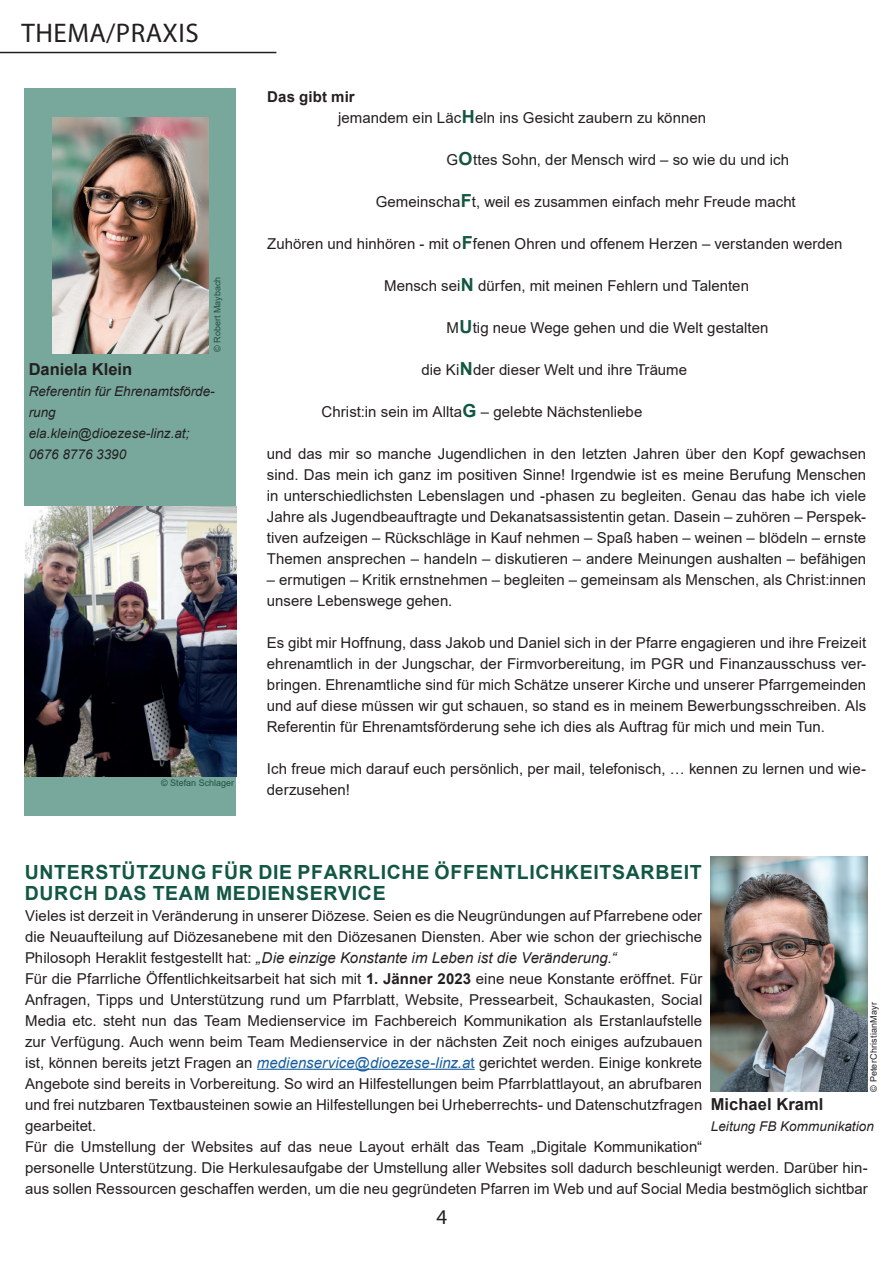
<style>
.page{position:relative;width:893px;height:1263px;background:#fff}
.page>*{position:absolute;margin:0;border:0;box-sizing:border-box;transform-origin:0 0}
.t1{font:27px "Myriad Pro";letter-spacing:.02em;color:#231f20}
.t2{font:21px "Myriad Pro";color:#231f20}
.t3{font:700 19.5px/21px "Arial";letter-spacing:.035em;color:#125742}
.t4{font:700 16.5px "Arial";color:#231f20}
.t5{font:15px/21px "Arial";letter-spacing:.005em;color:#231f20}
.t6{font:italic 13.5px/21px "Arial";color:#231f20}
.t7{font:9px "Arial";color:#231f20}
.t8{font:9px "Arial";letter-spacing:.02em;color:#231f20}
.s1{font-weight:700}
.s2{font-weight:700;font-size:18px;color:#125742}
.s3{font-style:italic}
.s4{font-style:italic;color:#175d9e}
.s5{color:#175d9e}
</style>
<div class="page">
<hr style="left:0;top:52px;width:276px;height:1px;background:#231f20">
<hr style="left:257px;top:1069px;width:218px;height:1px;background:#175d9e">
<div style="left:24px;top:89px;width:212px;height:727px;background:#78a89b"></div>
<img style="left:52px;top:118px;width:156px;height:235px">
<img style="left:24px;top:507px;width:212px;height:270px">
<img style="left:711px;top:856px;width:156px;height:235px">
<h1 class="t1" style="left:22px;top:16px;width:179px">THEMA/PRAXIS</h1>
<p class="t7" style="left:211px;top:352px;width:77px;rotate:-90deg">© Robert Maybach</p>
<p class="t4" style="left:29px;top:357px;width:105px">Daniela Klein</p>
<p class="t6" style="left:29px;top:380px;width:188px">Referentin für Ehrenamtsförde&shy;rung ela.klein@dioezese-linz.at;<br>0676 8776 3390</p>
<p class="t7" style="left:161px;top:777px;width:75px">© Stefan Schlager</p>
<p class="t5" style="left:338px;top:86px;width:369px;text-indent:-71px"><span class="s1">Das gibt mir<br></span>jemandem ein Läc<span class="s2">H</span>eln ins Gesicht zaubern zu können</p>
<p class="t5" style="left:447px;top:149px;width:344px">G<span class="s2">O</span>ttes Sohn, der Mensch wird – so wie du und ich</p>
<p class="t5" style="left:376px;top:191px;width:422px">Gemeinscha<span class="s2">F</span>t, weil es zusammen einfach mehr Freude macht</p>
<p class="t5" style="left:267px;top:233px;width:577px">Zuhören und hinhören - mit o<span class="s2">F</span>fenen Ohren und offenem Herzen – verstanden werden</p>
<p class="t5" style="left:384px;top:275px;width:366px">Mensch sei<span class="s2">N</span> dürfen, mit meinen Fehlern und Talenten</p>
<p class="t5" style="left:447px;top:317px;width:323px">M<span class="s2">U</span>tig neue Wege gehen und die Welt gestalten</p>
<p class="t5" style="left:422px;top:359px;width:267px">die Ki<span class="s2">N</span>der dieser Welt und ihre Träume</p>
<p class="t5" style="left:321px;top:401px;width:322px">Christ:in sein im Allta<span class="s2">G</span> – gelebte Nächstenliebe</p>
<p class="t5" style="left:267px;top:443px;width:601px;text-align:justify">und das mir so manche Jugendlichen in den letzten Jahren über den Kopf gewachsen sind. Das mein ich ganz im positiven Sinne! Irgendwie ist es meine Berufung Menschen in unterschiedlichsten Lebenslagen und -phasen zu begleiten. Genau das habe ich viele Jahre als Jugendbeauftragte und Dekanatsassistentin getan. Dasein – zuhören – Perspek&shy;tiven aufzeigen – Rückschläge in Kauf nehmen – Spaß haben – weinen – blödeln – ernste Themen ansprechen – handeln – diskutieren – andere Meinungen aushalten – befähigen</p>
<p class="t5" style="left:267px;top:569px;width:601px">– ermutigen – Kritik ernstnehmen – begleiten – gemeinsam als Menschen, als Christ:innen unsere Lebenswege gehen.</p>
<p class="t5" style="left:267px;top:632px;width:601px;text-align:justify">Es gibt mir Hoffnung, dass Jakob und Daniel sich in der Pfarre engagieren und ihre Freizeit ehrenamtlich in der Jungschar, der Firmvorbereitung, im PGR und Finanzausschuss ver&shy;bringen. Ehrenamtliche sind für mich Schätze unserer Kirche und unserer Pfarrgemeinden und auf diese müssen wir gut schauen, so stand es in meinem Bewerbungsschreiben. Als Referentin für Ehrenamtsförderung sehe ich dies als Auftrag für mich und mein Tun.</p>
<p class="t5" style="left:267px;top:758px;width:601px">Ich freue mich darauf euch persönlich, per mail, telefonisch, … kennen zu lernen und wie&shy;derzusehen!</p>
<h3 class="t3" style="left:25px;top:861px;width:678px">UNTERSTÜTZUNG FÜR DIE PFARRLICHE ÖFFENTLICHKEITSARBEIT<br>DURCH DAS TEAM MEDIENSERVICE</h3>
<p class="t5" style="left:25px;top:905px;width:844px">Vieles ist derzeit in Veränderung in unserer Diözese. Seien es die Neugründungen auf Pfarrebene oder<br>die Neuaufteilung auf Diözesanebene mit den Diözesanen Diensten. Aber wie schon der griechische<br>Philosoph Heraklit festgestellt hat: <span class="s3">„Die einzige Konstante im Leben ist die Veränderung.“<br></span>Für die Pfarrliche Öffentlichkeitsarbeit hat sich mit <span class="s1">1. Jänner 2023</span> eine neue Konstante eröffnet. Für<br>Anfragen, Tipps und Unterstützung rund um Pfarrblatt, Website, Pressearbeit, Schaukasten, Social<br>Media etc. steht nun das Team Medienservice im Fachbereich Kommunikation als Erstanlaufstelle<br>zur Verfügung. Auch wenn beim Team Medienservice in der nächsten Zeit noch einiges aufzubauen<br>ist, können bereits jetzt Fragen an <span class="s4">medienservice@dioezese-linz.a</span><span class="s5">t</span> gerichtet werden. Einige konkrete<br>Angebote sind bereits in Vorbereitung. So wird an Hilfestellungen beim Pfarrblattlayout, an abrufbaren<br>und frei nutzbaren Textbausteinen sowie an Hilfestellungen bei Urheberrechts- und Datenschutzfragen<br>gearbeitet.<br>Für die Umstellung der Websites auf das neue Layout erhält das Team „Digitale Kommunikation“<br>personelle Unterstützung. Die Herkulesaufgabe der Umstellung aller Websites soll dadurch beschleunigt werden. Darüber hin&shy;aus sollen Ressourcen geschaffen werden, um die neu gegründeten Pfarren im Web und auf Social Media bestmöglich sichtbar</p>
<p class="t8" style="left:867px;top:1091px;width:91px;rotate:-90deg">© PeterChristianMayr</p>
<p class="t4" style="left:711px;top:1092px;width:114px">Michael Kraml</p>
<p class="t6" style="left:711px;top:1115px;width:165px">Leitung FB Kommunikation</p>
<h2 class="t2" style="left:437px;top:1204px;width:12px">4</h2>
</div>
